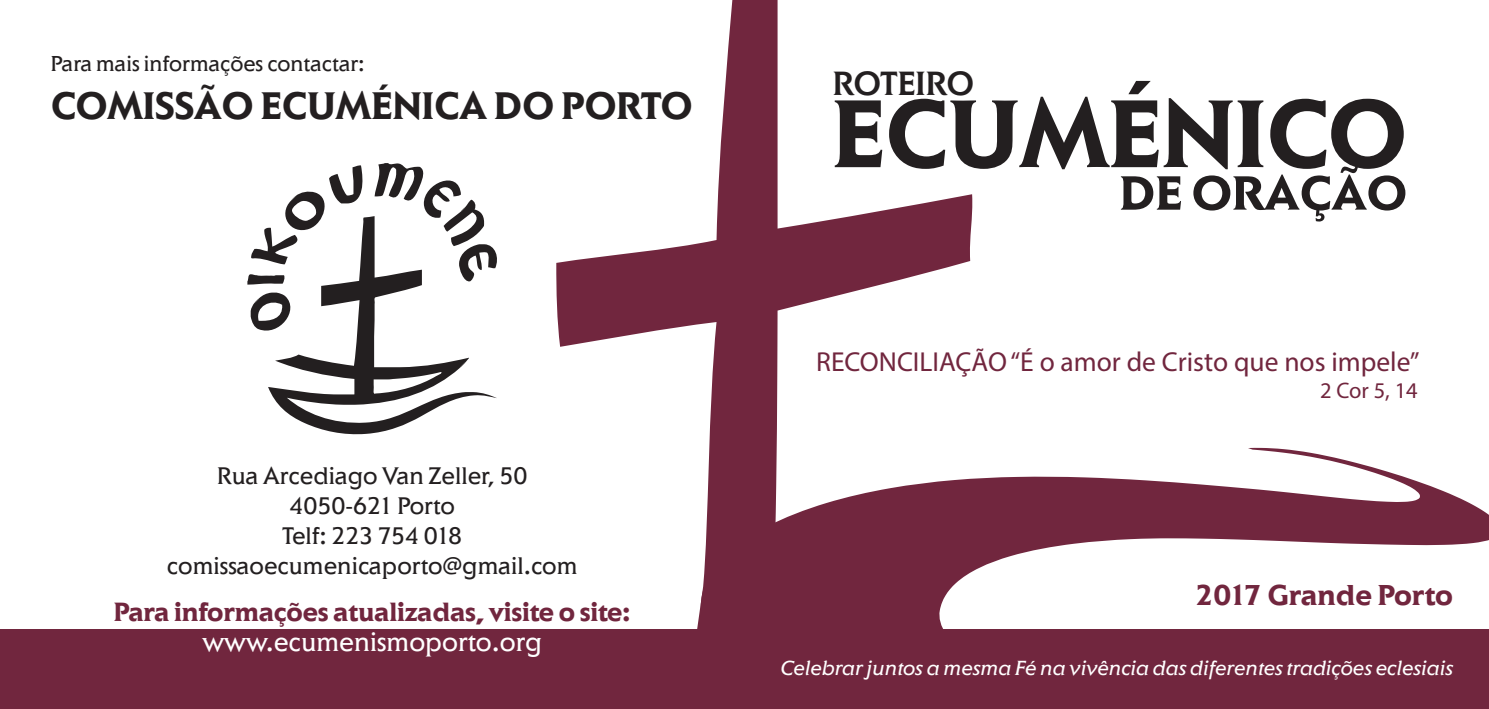
<style>
.page{position:relative;width:1489px;height:709px;background:#fff}
.page>*{position:absolute;margin:0;border:0;box-sizing:border-box;transform-origin:0 0}
.t1{font:700 100px "Elan ITC Std";color:#231f20}
.t2{font:700 50px "Elan ITC Std";color:#231f20}
.t3{font:700 40px "Elan ITC Std";color:#231f20}
.t4{font:500 35px "Elan ITC Std";letter-spacing:-.01em;color:#231f20}
.t5{font:700 30px "Elan ITC Std";color:#71263e}
.t6{font:27.5px "Myriad Pro";color:#71263e}
.t7{font:700 27.5px "Elan ITC Std";letter-spacing:-.01em;color:#71263e}
.t8{font:27.5px "Elan ITC Std";color:#fff}
.t9{font:25px "Elan ITC Std";color:#231f20}
.t10{font:22.5px "Elan ITC Std";color:#231f20}
.t11{font:22.5px "Myriad Pro";color:#71263e}
.t12{font:italic 21.25px "Elan ITC Std";letter-spacing:-.005em;color:#fff}
</style>
<div class="page">
<svg style="left:973px;top:448px;width:515px;height:123px"></svg>
<div style="left:744px;top:629px;width:744px;height:80px;background:#71263e"></div>
<div style="left:0;top:629px;width:725px;height:80px;background:#71263e"></div>
<svg style="left:556px;top:0;width:417px;height:709px"></svg>
<svg style="left:247px;top:274px;width:21px;height:11px"></svg>
<svg style="left:268px;top:216px;width:229px;height:219px"></svg>
<svg style="left:251px;top:165px;width:113px;height:99px"></svg>
<svg style="left:374px;top:163px;width:123px;height:119px"></svg>
<svg style="left:251px;top:292px;width:49px;height:45px"></svg>
<p class="t10" style="left:51px;top:50px;width:315px">Para mais informações contactar:</p>
<p class="t3" style="left:51px;top:81px;width:643px">COMISSÃO ECUMÉNICA DO PORTO</p>
<p class="t9" style="left:217px;top:460px;width:312px">Rua Arcediago Van Zeller, 50</p>
<p class="t9" style="left:289px;top:490px;width:167px">4050-621 Porto</p>
<p class="t9" style="left:282px;top:520px;width:181px">Telf: 223 754 018</p>
<p class="t9" style="left:167px;top:550px;width:412px">comissaoecumenicaporto@gmail.com</p>
<p class="t7" style="left:114px;top:595px;width:518px">Para informações atualizadas, visite o site:</p>
<p class="t8" style="left:202px;top:626px;width:341px">www.ecumenismoporto.org</p>
<p class="t4" style="left:832px;top:63px;width:143px">ROTEIRO</p>
<p class="t1" style="left:832px;top:74px;width:576px">ECUMÉNICO</p>
<p class="t2" style="left:1119px;top:163px;width:289px">DE ORAÇÃO</p>
<p class="t6" style="left:816px;top:345px;width:605px">RECONCILIAÇÃO “É o amor de Cristo que nos impele”</p>
<p class="t11" style="left:1319px;top:377px;width:99px">2 Cor 5, 14</p>
<p class="t5" style="left:1195px;top:577px;width:259px">2017 Grande Porto</p>
<p class="t12" style="left:780px;top:655px;width:674px">Celebrar juntos a mesma Fé na vivência das diferentes tradições eclesiais</p>
</div>
